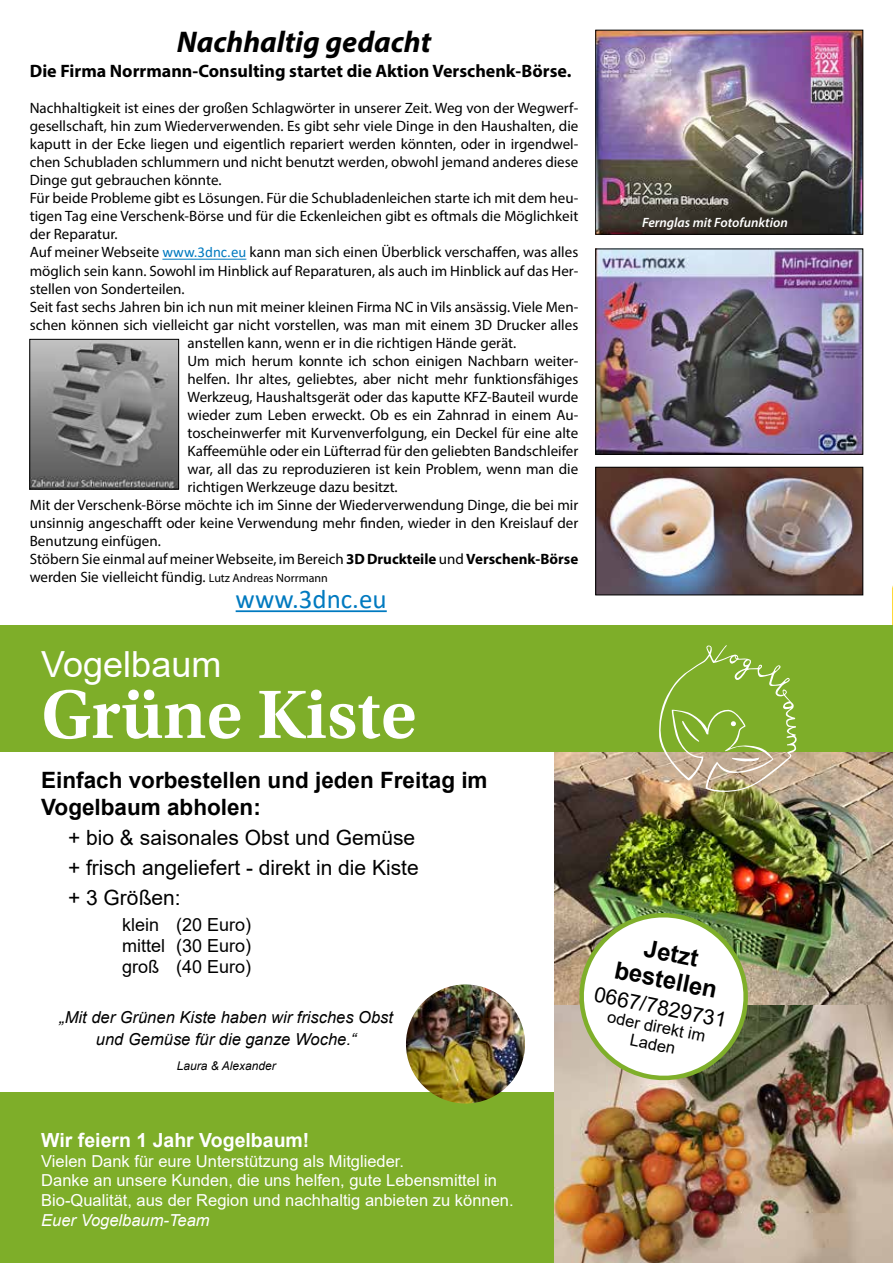
<style>
.page{position:relative;width:893px;height:1263px;background:#fff}
.page>*{position:absolute;margin:0;border:0;box-sizing:border-box;transform-origin:0 0}
.t1{font:600 72px "Utopia Std";color:#fff}
.t2{font:36px "Arial";color:#fff}
.t3{font:italic 700 30px "Myriad Pro";color:#000}
.t4{font:27px "Calibri";color:#007ac0}
.t5{font:700 24px/27px "Arial";color:#000;text-align:center}
.t6{font:700 22.5px/27px "Arial";color:#000}
.t7{font:21px/30px "Arial";color:#000}
.t8{font:700 19.5px "Arial";color:#fff}
.t9{font:700 18px "Myriad Pro";color:#000}
.t10{font:18px/21px "Arial";color:#000;text-align:justify}
.t11{font:16.5px/19.8px "Arial";color:#fff}
.t12{font:italic 16.5px/21.6px "Arial";color:#000;text-align:center}
.t13{font:italic 16.5px "Arial";color:#fff}
.t14{font:16.5px/18px "Arial";color:#000;text-align:center}
.t15{font:15px "Myriad Pro";color:#000}
.t16{font:italic 600 13.5px "Myriad Pro";color:#fff}
.t17{font:italic 12px "Arial";color:#000}
.s1{font-family:"Calibri";color:#007ac0}
.s2{font-weight:700}
.s3{font-size:12px}
</style>
<div class="page">
<svg style="left:892px;top:585px;width:1px;height:40px"></svg>
<hr style="left:162px;top:259px;width:84px;height:1px;background:#007ac0">
<img style="left:597px;top:32px;width:264px;height:201px">
<div style="left:595px;top:30px;width:268px;height:205px;border:1px solid #000"></div>
<img style="left:597px;top:469px;width:264px;height:124px">
<div style="left:595px;top:467px;width:268px;height:128px;border:1px solid #000"></div>
<img style="left:597px;top:251px;width:264px;height:202px">
<div style="left:595px;top:249px;width:268px;height:206px;border:1px solid #000"></div>
<img style="left:31px;top:341px;width:146px;height:146px">
<div style="left:29px;top:339px;width:150px;height:150px;border:1px solid #000"></div>
<div style="left:0;top:1093px;width:893px;height:170px;background:#7eae29"></div>
<img style="left:555px;top:752px;width:338px;height:511px">
<div style="left:0;top:625px;width:893px;height:127px;background:#7eae29"></div>
<svg style="left:655px;top:645px;width:142px;height:152px"></svg>
<img style="left:569px;top:902px;width:189px;height:183px">
<img style="left:406px;top:984px;width:119px;height:119px;border-radius:60px">
<hr style="left:236px;top:610px;width:151px;height:2px;background:#007ac0">
<h3 class="t3" style="left:177px;top:23px;width:256px">Nachhaltig gedacht</h3>
<p class="t9" style="left:30px;top:60px;width:543px">Die Firma Norrmann-Consulting startet die Aktion Verschenk-Börse.</p>
<p class="t15" style="left:30px;top:99px;width:550px">Nachhaltigkeit ist eines der großen Schlagwörter in unserer Zeit. Weg von der Wegwerf-</p>
<p class="t15" style="left:30px;top:117px;width:550px">gesellschaft, hin zum Wiederverwenden. Es gibt sehr viele Dinge in den Haushalten, die</p>
<p class="t15" style="left:30px;top:135px;width:550px">kaputt in der Ecke liegen und eigentlich repariert werden könnten, oder in irgendwel-</p>
<p class="t15" style="left:30px;top:153px;width:550px">chen Schubladen schlummern und nicht benutzt werden, obwohl jemand anderes diese</p>
<p class="t15" style="left:30px;top:171px;width:193px">Dinge gut gebrauchen könnte.</p>
<p class="t15" style="left:30px;top:189px;width:550px">Für beide Probleme gibt es Lösungen. Für die Schubladenleichen starte ich mit dem heu-</p>
<p class="t15" style="left:30px;top:207px;width:550px">tigen Tag eine Verschenk-Börse und für die Eckenleichen gibt es oftmals die Möglichkeit</p>
<p class="t15" style="left:30px;top:225px;width:89px">der Reparatur.</p>
<p class="t15" style="left:30px;top:243px;width:550px">Auf meiner Webseite <span class="s1">www.3dnc.eu</span> kann man sich einen Überblick verschaffen, was alles</p>
<p class="t15" style="left:30px;top:261px;width:550px">möglich sein kann. Sowohl im Hinblick auf Reparaturen, als auch im Hinblick auf das Her-</p>
<p class="t15" style="left:30px;top:279px;width:156px">stellen von Sonderteilen.</p>
<p class="t15" style="left:30px;top:297px;width:550px">Seit fast sechs Jahren bin ich nun mit meiner kleinen Firma NC in Vils ansässig. Viele Men-</p>
<p class="t15" style="left:30px;top:315px;width:550px">schen können sich vielleicht gar nicht vorstellen, was man mit einem 3D Drucker alles</p>
<p class="t15" style="left:188px;top:333px;width:330px">anstellen kann, wenn er in die richtigen Hände gerät.</p>
<p class="t15" style="left:188px;top:351px;width:392px">Um mich herum konnte ich schon einigen Nachbarn weiter-</p>
<p class="t15" style="left:188px;top:369px;width:392px">helfen. Ihr altes, geliebtes, aber nicht mehr funktionsfähiges</p>
<p class="t15" style="left:188px;top:387px;width:392px">Werkzeug, Haushaltsgerät oder das kaputte KFZ-Bauteil wurde</p>
<p class="t15" style="left:188px;top:405px;width:392px">wieder zum Leben erweckt. Ob es ein Zahnrad in einem Au-</p>
<p class="t15" style="left:188px;top:423px;width:392px">toscheinwerfer mit Kurvenverfolgung, ein Deckel für eine alte</p>
<p class="t15" style="left:188px;top:441px;width:392px">Kaffeemühle oder ein Lüfterrad für den geliebten Bandschleifer</p>
<p class="t15" style="left:188px;top:459px;width:392px">war, all das zu reproduzieren ist kein Problem, wenn man die</p>
<p class="t15" style="left:188px;top:477px;width:212px">richtigen Werkzeuge dazu besitzt.</p>
<p class="t15" style="left:30px;top:495px;width:550px">Mit der Verschenk-Börse möchte ich im Sinne der Wiederverwendung Dinge, die bei mir</p>
<p class="t15" style="left:30px;top:513px;width:550px">unsinnig angeschafft oder keine Verwendung mehr finden, wieder in den Kreislauf der</p>
<p class="t15" style="left:30px;top:531px;width:133px">Benutzung einfügen.</p>
<p class="t15" style="left:30px;top:549px;width:550px">Stöbern Sie einmal auf meiner Webseite, im Bereich <span class="s2">3D Druckteile</span> und <span class="s2">Verschenk-Börse</span></p>
<p class="t15" style="left:30px;top:567px;width:300px">werden Sie vielleicht fündig. <span class="s3">Lutz Andreas Norrmann</span></p>
<h3 class="t4" style="left:236px;top:580px;width:153px">www.3dnc.eu</h3>
<p class="t16" style="left:642px;top:214px;width:147px">Fernglas mit Fotofunktion</p>
<h2 class="t2" style="left:41px;top:639px;width:182px">Vogelbaum</h2>
<h1 class="t1" style="left:41px;top:674px;width:377px">Grüne Kiste</h1>
<h3 class="t6" style="left:41px;top:767px;width:448px">Einfach vorbestellen und jeden Freitag im<br>Vogelbaum abholen:</h3>
<h3 class="t7" style="left:68px;top:823px;width:352px">+ bio &amp; saisonales Obst und Gemüse + frisch angeliefert - direkt in die Kiste + 3 Größen:</h3>
<p class="t10" style="left:122px;top:914px;width:131px">klein (20 Euro) mittel (30 Euro) groß (40 Euro)</p>
<p class="t12" style="left:59px;top:1006px;width:335px">„Mit der Grünen Kiste haben wir frisches Obst und Gemüse für die ganze Woche.“</p>
<p class="t17" style="left:177px;top:1058px;width:100px">Laura &amp; Alexander</p>
<h3 class="t5" style="left:624px;top:929px;width:106px;rotate:12deg">Jetzt bestellen</h3>
<h3 class="t7" style="left:598px;top:978px;width:136px;rotate:12deg">0667/7829731</h3>
<p class="t14" style="left:609px;top:1008px;width:101px;rotate:11deg">oder direkt im<br>Laden</p>
<h3 class="t8" style="left:41px;top:1126px;width:270px">Wir feiern 1 Jahr Vogelbaum!</h3>
<p class="t11" style="left:41px;top:1151px;width:474px">Vielen Dank für eure Unterstützung als Mitglieder.<br>Danke an unsere Kunden, die uns helfen, gute Lebensmittel in<br>Bio-Qualität, aus der Region und nachhaltig anbieten zu können.</p>
<p class="t13" style="left:41px;top:1209px;width:170px">Euer Vogelbaum-Team</p>
</div>
